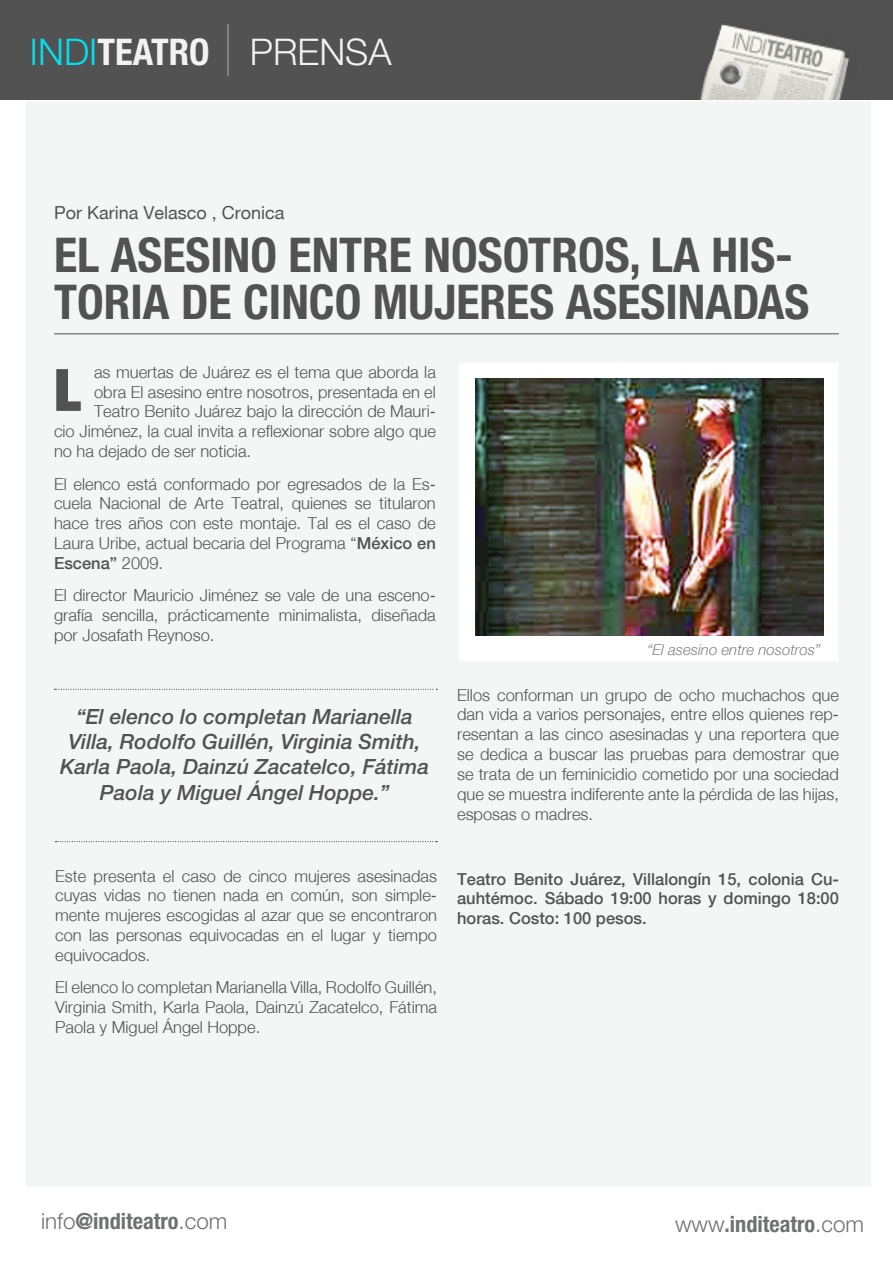
<style>
.page{position:relative;width:893px;height:1263px;background:#fff}
.page>*{position:absolute;margin:0;border:0;box-sizing:border-box;transform-origin:0 0}
.t1{font:900 expanded 58.5px "Helvetica Neue";color:#525252}
.t2{font:700 condensed 48px/46.5px "Helvetica Neue";color:#525252}
.t3{font:700 condensed 36.75px "Helvetica Neue LT Std";color:#f2f2f2}
.t4{font:700 condensed 22.35px "Helvetica Neue LT Std";color:#707174}
.t5{font:italic 500 21px/25.2px "Helvetica Neue";color:#525252;text-align:center}
.t6{font:18px "Helvetica Neue";color:#525252}
.t7{font:300 16.5px/19.8px "Helvetica Neue";color:#525252;text-align:justify}
.t8{font:500 16.5px/19.8px "Helvetica Neue";color:#525252;text-align:justify}
.t9{font:italic 300 15px "Helvetica Neue";color:#808080}
.s1{font-weight:300;font-stretch:normal;color:#00e3f2}
.s2{font-weight:300;font-stretch:normal}
.s3{font-weight:500}
</style>
<div class="page">
<div style="left:0;top:0;width:893px;height:99px;background:#525252"></div>
<hr style="left:228px;top:24px;width:1px;height:51px;background:#808080">
<img style="left:700px;top:24px;width:150px;height:75px">
<div style="left:26px;top:101px;width:844px;height:1086px;background:#f4f5f5"></div>
<hr style="left:54px;top:333px;width:785px;height:1px;background:#525252">
<svg style="left:54px;top:689px;width:383px;height:1px"></svg>
<svg style="left:56px;top:841px;width:381px;height:1px"></svg>
<div style="left:459px;top:364px;width:378px;height:297px;background:#fff"></div>
<img style="left:475px;top:378px;width:348px;height:258px">
<h3 class="t3" style="left:30px;top:29px;width:363px"><span class="s1">INDI</span>TEATRO <span class="s2">PRENSA</span></h3>
<p class="t6" style="left:54px;top:202px;width:232px">Por Karina Velasco , Cronica</p>
<p class="t2" style="left:54px;top:231px;width:757px">EL ASESINO ENTRE NOSOTROS, LA HIS-<br>TORIA DE CINCO MUJERES ASESINADAS</p>
<p class="t7" style="left:94px;top:362px;width:343px">as muertas de Juárez es el tema que aborda la</p>
<p class="t7" style="left:94px;top:382px;width:343px">obra El asesino entre nosotros, presentada en el</p>
<p class="t7" style="left:94px;top:401px;width:343px">Teatro Benito Juárez bajo la dirección de Mauri-</p>
<p class="t7" style="left:54px;top:421px;width:383px">cio Jiménez, la cual invita a reflexionar sobre algo que</p>
<p class="t7" style="left:54px;top:441px;width:199px">no ha dejado de ser noticia.</p>
<p class="t7" style="left:54px;top:473px;width:383px">El elenco está conformado por egresados de la Es&shy;cuela Nacional de Arte Teatral, quienes se titularon hace tres años con este montaje. Tal es el caso de Laura Uribe, actual becaria del Programa “<span class="s3">México en Escena”</span> 2009.</p>
<p class="t7" style="left:54px;top:585px;width:383px">El director Mauricio Jiménez se vale de una esceno&shy;grafía sencilla, prácticamente minimalista, diseñada por Josafath Reynoso.</p>
<p class="t1" style="left:54px;top:353px;width:29px">L</p>
<p class="t5" style="left:60px;top:704px;width:371px">“El elenco lo completan Marianella Villa, Rodolfo Guillén, Virginia Smith, Karla Paola, Dainzú Zacatelco, Fátima Paola y Miguel Ángel Hoppe.”</p>
<p class="t7" style="left:55px;top:866px;width:383px">Este presenta el caso de cinco mujeres asesinadas cuyas vidas no tienen nada en común, son simple&shy;mente mujeres escogidas al azar que se encontraron con las personas equivocadas en el lugar y tiempo equivocados.</p>
<p class="t7" style="left:55px;top:977px;width:383px">El elenco lo completan Marianella Villa, Rodolfo Guillén, Virginia Smith, Karla Paola, Dainzú Zacatelco, Fátima Paola y Miguel Ángel Hoppe.</p>
<p class="t9" style="left:647px;top:641px;width:175px">“El asesino entre nosotros”</p>
<p class="t7" style="left:457px;top:685px;width:383px">Ellos conforman un grupo de ocho muchachos que dan vida a varios personajes, entre ellos quienes rep&shy;resentan a las cinco asesinadas y una reportera que se dedica a buscar las pruebas para demostrar que se trata de un feminicidio cometido por una sociedad que se muestra indiferente ante la pérdida de las hijas, esposas o madres.</p>
<p class="t8" style="left:457px;top:869px;width:383px">Teatro Benito Juárez, Villalongín 15, colonia Cu&shy;auhtémoc. Sábado 19:00 horas y domingo 18:00 horas. Costo: 100 pesos.</p>
<p class="t4" style="left:41px;top:1207px;width:188px"><span class="s2">info</span>@inditeatro<span class="s2">.com</span></p>
<h3 class="t4" style="left:675px;top:1210px;width:191px"><span class="s2">www</span>.inditeatro<span class="s2">.com</span></h3>
</div>
